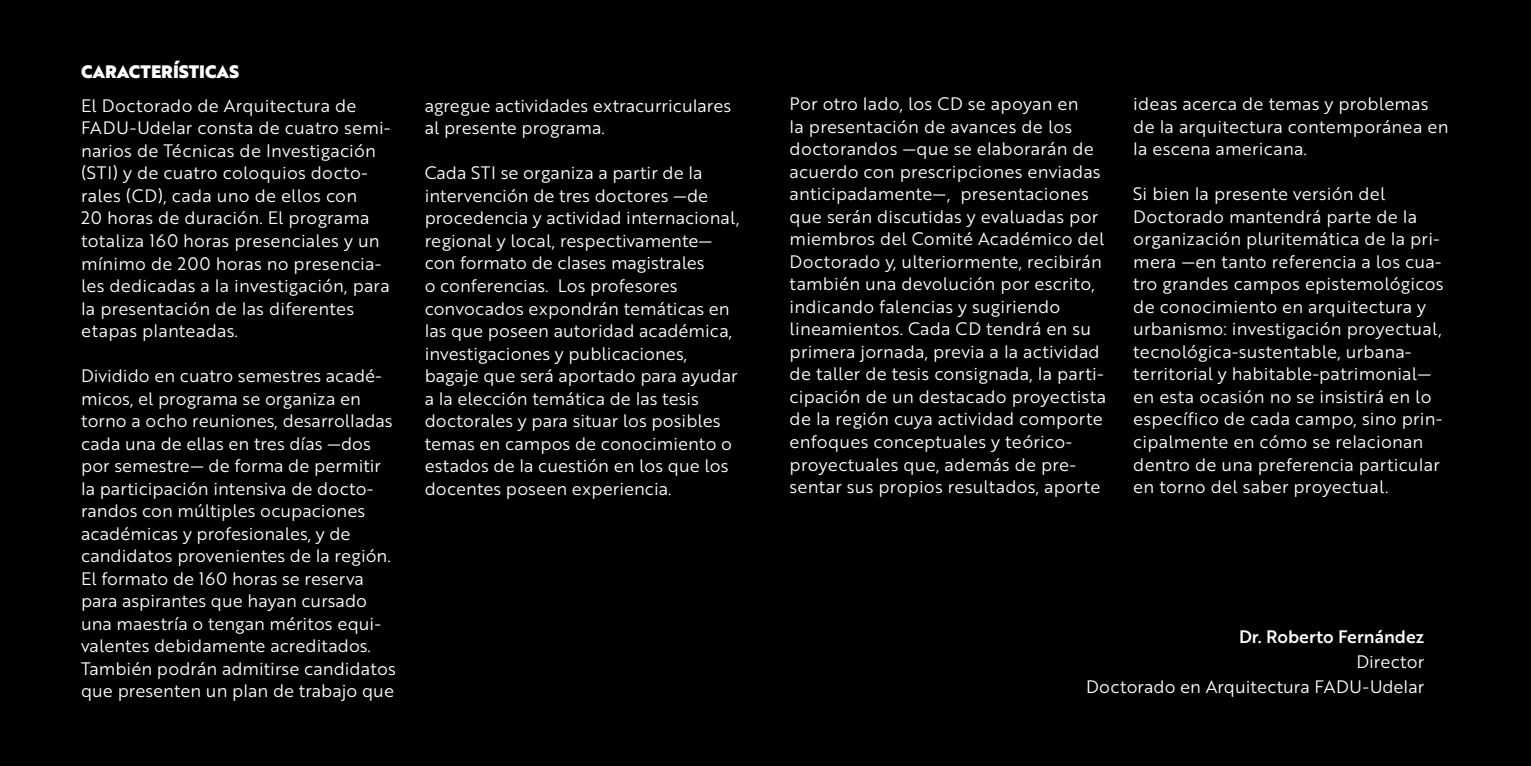
<style>
.page{position:relative;width:1531px;height:766px;background:#fff}
.page>*{position:absolute;margin:0;border:0;box-sizing:border-box;transform-origin:0 0}
.t1{font:17.55px/22.5px "Brother 1816 Book";letter-spacing:.01em;color:#fff}
.t2{font:17.55px "Brother 1816 Medium";color:#fff}
.t3{font:17.55px "Brother 1816 Black";color:#fff}
</style>
<div class="page">
<div style="left:0;top:0;width:1531px;height:765px;background:#000"></div>
<p class="t3" style="left:81px;top:58px;width:24px">CARACTER</p>
<p class="t3" style="left:173px;top:58px;width:27px">ÍSTICA</p>
<p class="t3" style="left:229px;top:58px;width:12px">S</p>
<p class="t1" style="left:81px;top:94px;width:311px">El Doctorado de Arquitectura de FADU-Udelar consta de cuatro semi&shy;narios de Técnicas de Investigación (STI) y de cuatro coloquios docto&shy;rales (CD), cada uno de ellos con<br>20 horas de duración. El programa totaliza 160 horas presenciales y un mínimo de 200 horas no presencia&shy;les dedicadas a la investigación, para la presentación de las diferentes etapas planteadas.</p>
<p class="t1" style="left:81px;top:364px;width:316px">Dividido en cuatro semestres acadé&shy;micos, el programa se organiza en torno a ocho reuniones, desarrolladas cada una de ellas en tres días —dos por semestre— de forma de permitir la participación intensiva de docto&shy;randos con múltiples ocupaciones académicas y profesionales, y de candidatos provenientes de la región.<br>El formato de 160 horas se reserva para aspirantes que hayan cursado una maestría o tengan méritos equi&shy;valentes debidamente acreditados.<br>También podrán admitirse candidatos que presenten un plan de trabajo que</p>
<p class="t1" style="left:425px;top:94px;width:308px">agregue actividades extracurriculares al presente programa.</p>
<p class="t1" style="left:425px;top:161px;width:316px">Cada STI se organiza a partir de la intervención de tres doctores —de procedencia y actividad internacional, regional y local, respectivamente— con formato de clases magistrales<br>o conferencias. Los profesores convocados expondrán temáticas en las que poseen autoridad académica, investigaciones y publicaciones, bagaje que será aportado para ayudar a la elección temática de las tesis doctorales y para situar los posibles temas en campos de conocimiento o estados de la cuestión en los que los docentes poseen experiencia.</p>
<p class="t1" style="left:790px;top:92px;width:318px">Por otro lado, los CD se apoyan en<br>la presentación de avances de los doctorandos —que se elaborarán de acuerdo con prescripciones enviadas anticipadamente—, presentaciones que serán discutidas y evaluadas por miembros del Comité Académico del Doctorado y, ulteriormente, recibirán también una devolución por escrito, indicando falencias y sugiriendo lineamientos. Cada CD tendrá en su primera jornada, previa a la actividad de taller de tesis consignada, la parti&shy;cipación de un destacado proyectista de la región cuya actividad comporte enfoques conceptuales y teórico&shy;proyectuales que, además de pre&shy;sentar sus propios resultados, aporte</p>
<p class="t1" style="left:1133px;top:92px;width:317px">ideas acerca de temas y problemas de la arquitectura contemporánea en la escena americana.</p>
<p class="t1" style="left:1133px;top:182px;width:312px">Si bien la presente versión del Doctorado mantendrá parte de la organización pluritemática de la pri&shy;mera —en tanto referencia a los cua&shy;tro grandes campos epistemológicos de conocimiento en arquitectura y urbanismo: investigación proyectual, tecnológica-sustentable, urbana&shy;territorial y habitable-patrimonial— en esta ocasión no se insistirá en lo específico de cada campo, sino prin&shy;cipalmente en cómo se relacionan dentro de una preferencia particular en torno del saber proyectual.</p>
<p class="t2" style="left:1239px;top:623px;width:187px">Dr. Roberto Fernández</p>
<p class="t1" style="left:1086px;top:648px;width:339px;line-height:24.8px;text-align:right">Director<br>Doctorado en Arquitectura FADU-Udelar</p>
</div>
